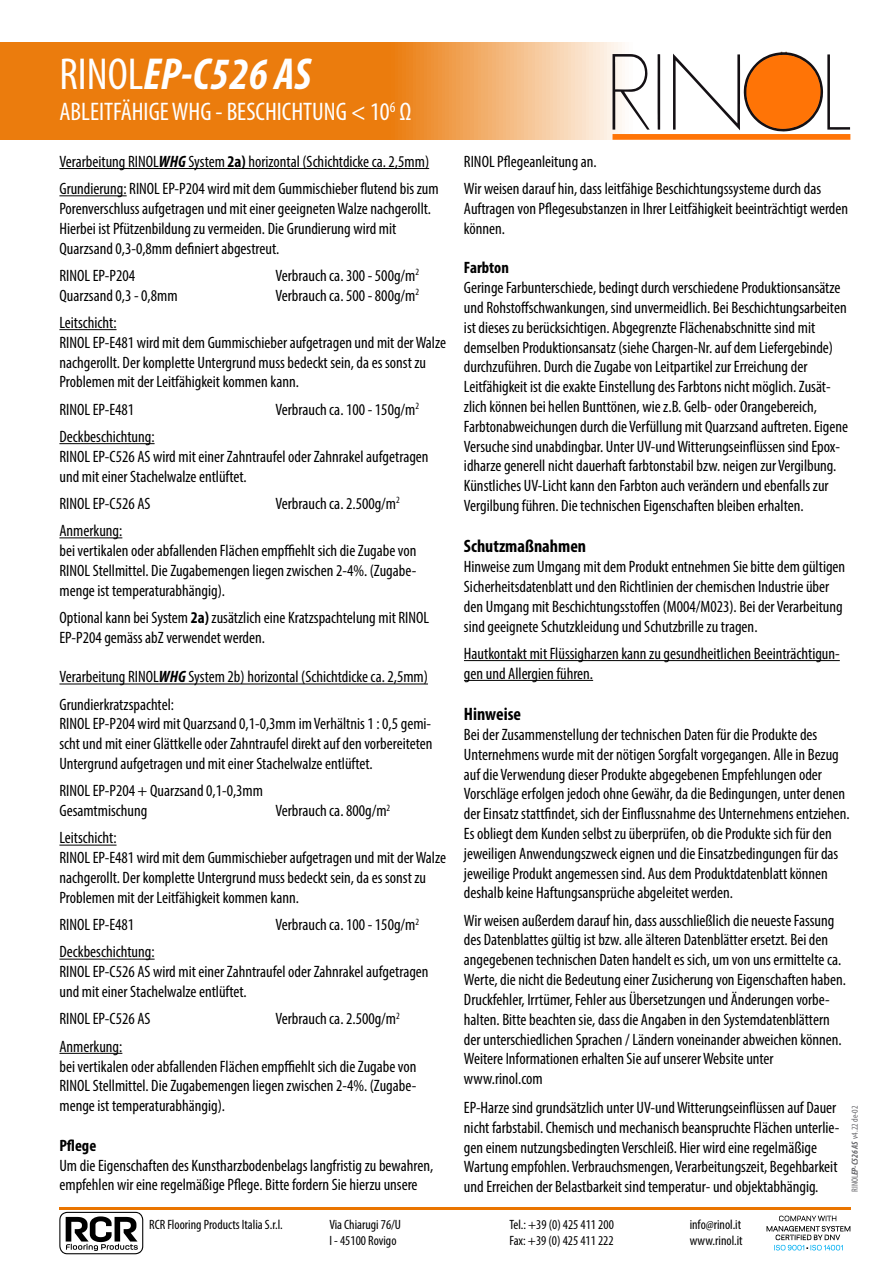
<style>
.page{position:relative;width:893px;height:1263px;background:#fff}
.page>*{position:absolute;margin:0;border:0;box-sizing:border-box;transform-origin:0 0}
.t1{font:italic 700 condensed 45px "Myriad Pro";color:#fff}
.t2{font:condensed 25.5px "Myriad Pro";color:#fff}
.t3{font:700 condensed 18px "Myriad Pro";color:#000}
.t4{font:condensed 16.5px/19.8px "Myriad Pro";color:#000}
.t5{font:700 condensed 16.5px "Myriad Pro";color:#000}
.t6{font:condensed 13.5px/16.2px "Myriad Pro";color:#000}
.t7{font:condensed 9px "Myriad Pro";color:#67676b}
.s1{font-weight:400;font-style:normal}
.s2{font-weight:700;font-style:italic}
.s3{font-weight:700}
</style>
<div class="page">
<hr style="left:59px;top:168px;width:370px;height:1px;background:#000">
<hr style="left:59px;top:195px;width:68px;height:1px;background:#000">
<hr style="left:59px;top:329px;width:58px;height:1px;background:#000">
<hr style="left:59px;top:443px;width:96px;height:1px;background:#000">
<hr style="left:59px;top:537px;width:63px;height:1px;background:#000">
<hr style="left:59px;top:684px;width:369px;height:1px;background:#000">
<hr style="left:59px;top:845px;width:58px;height:1px;background:#000">
<hr style="left:59px;top:959px;width:96px;height:1px;background:#000">
<hr style="left:59px;top:1053px;width:63px;height:1px;background:#000">
<hr style="left:464px;top:660px;width:376px;height:1px;background:#000">
<hr style="left:464px;top:680px;width:129px;height:1px;background:#000">
<hr style="left:59px;top:1207px;width:791px;height:2px;background:#ea7500">
<svg style="left:0;top:42px;width:851px;height:98px;background:#ef9943"></svg>
<svg style="left:612px;top:54px;width:38px;height:76px"></svg>
<svg style="left:657px;top:54px;width:3px;height:76px"></svg>
<svg style="left:673px;top:52px;width:177px;height:80px"></svg>
<div style="left:612px;top:134px;width:238px;height:6px;background:#ff7406"></div>
<svg style="left:59px;top:1212px;width:84px;height:42px"></svg>
<svg style="left:766px;top:1215px;width:84px;height:36px"></svg>
<h1 class="t1" style="left:60px;top:46px;width:253px"><span class="s1">RINOL</span>EP-C526 AS</h1>
<h2 class="t2" style="left:60px;top:96px;width:353px">ABLEITFÄHIGE WHG - BESCHICHTUNG &lt; 10<sup>6</sup> Ω</h2>
<p class="t4" style="left:59px;top:148px;width:381px;line-height:27.3px">Verarbeitung RINOL<span class="s2">WHG</span> System <span class="s3">2a)</span> horizontal (Schichtdicke ca. 2,5mm)<br>Grundierung: RINOL EP-P204 wird mit dem Gummischieber flutend bis zum</p>
<p class="t4" style="left:59px;top:198px;width:373px">Porenverschluss aufgetragen und mit einer geeigneten Walze nachgerollt.<br>Hierbei ist Pfützenbildung zu vermeiden. Die Grundierung wird mit<br>Quarzsand 0,3-0,8mm definiert abgestreut.</p>
<p class="t4" style="left:59px;top:265px;width:77px">RINOL EP-P204</p>
<p class="t4" style="left:275px;top:265px;width:145px">Verbrauch ca. 300 - 500g/m<sup>2</sup></p>
<p class="t4" style="left:59px;top:285px;width:120px">Quarzsand 0,3 - 0,8mm</p>
<p class="t4" style="left:275px;top:285px;width:145px">Verbrauch ca. 500 - 800g/m<sup>2</sup></p>
<p class="t4" style="left:59px;top:312px;width:388px">Leitschicht:<br>RINOL EP-E481 wird mit dem Gummischieber aufgetragen und mit der Walze nachgerollt. Der komplette Untergrund muss bedeckt sein, da es sonst zu Problemen mit der Leitfähigkeit kommen kann.</p>
<p class="t4" style="left:59px;top:399px;width:76px">RINOL EP-E481</p>
<p class="t4" style="left:275px;top:399px;width:145px">Verbrauch ca. 100 - 150g/m<sup>2</sup></p>
<p class="t4" style="left:59px;top:426px;width:371px">Deckbeschichtung:<br>RINOL EP-C526 AS wird mit einer Zahntraufel oder Zahnrakel aufgetragen und mit einer Stachelwalze entlüftet.</p>
<p class="t4" style="left:59px;top:493px;width:93px">RINOL EP-C526 AS</p>
<p class="t4" style="left:275px;top:493px;width:126px">Verbrauch ca. 2.500g/m<sup>2</sup></p>
<p class="t4" style="left:59px;top:521px;width:359px">Anmerkung:<br>bei vertikalen oder abfallenden Flächen empffiehlt sich die Zugabe von RINOL Stellmittel. Die Zugabemengen liegen zwischen 2-4%. (Zugabe&shy;menge ist temperaturabhängig).</p>
<p class="t4" style="left:59px;top:607px;width:371px">Optional kann bei System <span class="s3">2a)</span> zusätzlich eine Kratzspachtelung mit RINOL<br>EP-P204 gemäss abZ verwendet werden.</p>
<p class="t4" style="left:59px;top:663px;width:370px;line-height:27.3px">Verarbeitung RINOL<span class="s2">WHG</span> System 2b) horizontal (Schichtdicke ca. 2,5mm)<br>Grundierkratzspachtel:</p>
<p class="t4" style="left:59px;top:714px;width:375px;text-align:justify">RINOL EP-P204 wird mit Quarzsand 0,1-0,3mm im Verhältnis 1 : 0,5 gemi&shy;scht und mit einer Glättkelle oder Zahntraufel direkt auf den vorbereiteten Untergrund aufgetragen und mit einer Stachelwalze entlüftet.</p>
<p class="t4" style="left:59px;top:781px;width:205px">RINOL EP-P204 + Quarzsand 0,1-0,3mm<br>Gesamtmischung</p>
<p class="t4" style="left:275px;top:801px;width:116px">Verbrauch ca. 800g/m<sup>2</sup></p>
<p class="t4" style="left:59px;top:828px;width:388px">Leitschicht:<br>RINOL EP-E481 wird mit dem Gummischieber aufgetragen und mit der Walze nachgerollt. Der komplette Untergrund muss bedeckt sein, da es sonst zu Problemen mit der Leitfähigkeit kommen kann.</p>
<p class="t4" style="left:59px;top:915px;width:76px">RINOL EP-E481</p>
<p class="t4" style="left:275px;top:915px;width:145px">Verbrauch ca. 100 - 150g/m<sup>2</sup></p>
<p class="t4" style="left:59px;top:942px;width:371px">Deckbeschichtung:<br>RINOL EP-C526 AS wird mit einer Zahntraufel oder Zahnrakel aufgetragen und mit einer Stachelwalze entlüftet.</p>
<p class="t4" style="left:59px;top:1009px;width:93px">RINOL EP-C526 AS</p>
<p class="t4" style="left:275px;top:1009px;width:126px">Verbrauch ca. 2.500g/m<sup>2</sup></p>
<p class="t4" style="left:59px;top:1036px;width:359px">Anmerkung:<br>bei vertikalen oder abfallenden Flächen empffiehlt sich die Zugabe von RINOL Stellmittel. Die Zugabemengen liegen zwischen 2-4%. (Zugabe&shy;menge ist temperaturabhängig).</p>
<p class="t5" style="left:59px;top:1135px;width:38px">Pflege</p>
<p class="t4" style="left:59px;top:1155px;width:375px">Um die Eigenschaften des Kunstharzbodenbelags langfristig zu bewahren, empfehlen wir eine regelmäßige Pflege. Bitte fordern Sie hierzu unsere</p>
<p class="t4" style="left:464px;top:148px;width:359px;line-height:27.3px">RINOL Pflegeanleitung an.<br>Wir weisen darauf hin, dass leitfähige Beschichtungssysteme durch das</p>
<p class="t4" style="left:464px;top:198px;width:386px">Auftragen von Pflegesubstanzen in Ihrer Leitfähigkeit beeinträchtigt werden können.</p>
<p class="t5" style="left:464px;top:258px;width:46px">Farbton</p>
<p class="t4" style="left:464px;top:278px;width:386px">Geringe Farbunterschiede, bedingt durch verschiedene Produktionsansätze und Rohstoffschwankungen, sind unvermeidlich. Bei Beschichtungsarbeiten ist dieses zu berücksichtigen. Abgegrenzte Flächenabschnitte sind mit demselben Produktionsansatz (siehe Chargen-Nr. auf dem Liefergebinde) durchzuführen. Durch die Zugabe von Leitpartikel zur Erreichung der Leitfähigkeit ist die exakte Einstellung des Farbtons nicht möglich. Zusät&shy;zlich können bei hellen Bunttönen, wie z.B. Gelb- oder Orangebereich, Farbtonabweichungen durch die Verfüllung mit Quarzsand auftreten. Eigene Versuche sind unabdingbar. Unter UV-und Witterungseinflüssen sind Epox&shy;idharze generell nicht dauerhaft farbtonstabil bzw. neigen zur Vergilbung.<br>Künstliches UV-Licht kann den Farbton auch verändern und ebenfalls zur Vergilbung führen. Die technischen Eigenschaften bleiben erhalten.</p>
<p class="t3" style="left:464px;top:535px;width:124px">Schutzmaßnahmen</p>
<p class="t4" style="left:464px;top:557px;width:383px">Hinweise zum Umgang mit dem Produkt entnehmen Sie bitte dem gültigen Sicherheitsdatenblatt und den Richtlinien der chemischen Industrie über den Umgang mit Beschichtungsstoffen (M004/M023). Bei der Verarbeitung sind geeignete Schutzkleidung und Schutzbrille zu tragen.</p>
<p class="t4" style="left:464px;top:643px;width:377px">Hautkontakt mit Flüssigharzen kann zu gesundheitlichen Beeinträchtigun&shy;gen und Allergien führen.</p>
<p class="t3" style="left:464px;top:703px;width:59px">Hinweise</p>
<p class="t4" style="left:464px;top:724px;width:387px">Bei der Zusammenstellung der technischen Daten für die Produkte des Unternehmens wurde mit der nötigen Sorgfalt vorgegangen. Alle in Bezug auf die Verwendung dieser Produkte abgegebenen Empfehlungen oder Vorschläge erfolgen jedoch ohne Gewähr, da die Bedingungen, unter denen der Einsatz stattfindet, sich der Einflussnahme des Unternehmens entziehen.<br>Es obliegt dem Kunden selbst zu überprüfen, ob die Produkte sich für den jeweiligen Anwendungszweck eignen und die Einsatzbedingungen für das jeweilige Produkt angemessen sind. Aus dem Produktdatenblatt können deshalb keine Haftungsansprüche abgeleitet werden.</p>
<p class="t4" style="left:464px;top:910px;width:384px">Wir weisen außerdem darauf hin, dass ausschließlich die neueste Fassung des Datenblattes gültig ist bzw. alle älteren Datenblätter ersetzt. Bei den angegebenen technischen Daten handelt es sich, um von uns ermittelte ca.<br>Werte, die nicht die Bedeutung einer Zusicherung von Eigenschaften haben.<br>Druckfehler, Irrtümer, Fehler aus Übersetzungen und Änderungen vorbe&shy;halten. Bitte beachten sie, dass die Angaben in den Systemdatenblättern der unterschiedlichen Sprachen / Ländern voneinander abweichen können.<br>Weitere Informationen erhalten Sie auf unserer Website unter www.rinol.com</p>
<p class="t4" style="left:464px;top:1097px;width:377px">EP-Harze sind grundsätzlich unter UV-und Witterungseinflüssen auf Dauer nicht farbstabil. Chemisch und mechanisch beanspruchte Flächen unterlie&shy;gen einem nutzungsbedingten Verschleiß. Hier wird eine regelmäßige Wartung empfohlen. Verbrauchsmengen, Verarbeitungszeit, Begehbarkeit und Erreichen der Belastbarkeit sind temperatur- und objektabhängig.</p>
<p class="t7" style="left:849px;top:1192px;width:88px;rotate:-90deg">RINOL<span class="s2">EP-C526 AS</span> v4.22 de-02</p>
<p class="t6" style="left:149px;top:1216px;width:135px">RCR Flooring Products Italia S.r.l.</p>
<p class="t6" style="left:329px;top:1216px;width:73px">Via Chiarugi 76/U<br>I - 45100 Rovigo</p>
<p class="t6" style="left:510px;top:1216px;width:106px">Tel.: +39 (0) 425 411 200<br>Fax: +39 (0) 425 411 222</p>
<p class="t6" style="left:690px;top:1216px;width:54px">info@rinol.it www.rinol.it</p>
</div>
